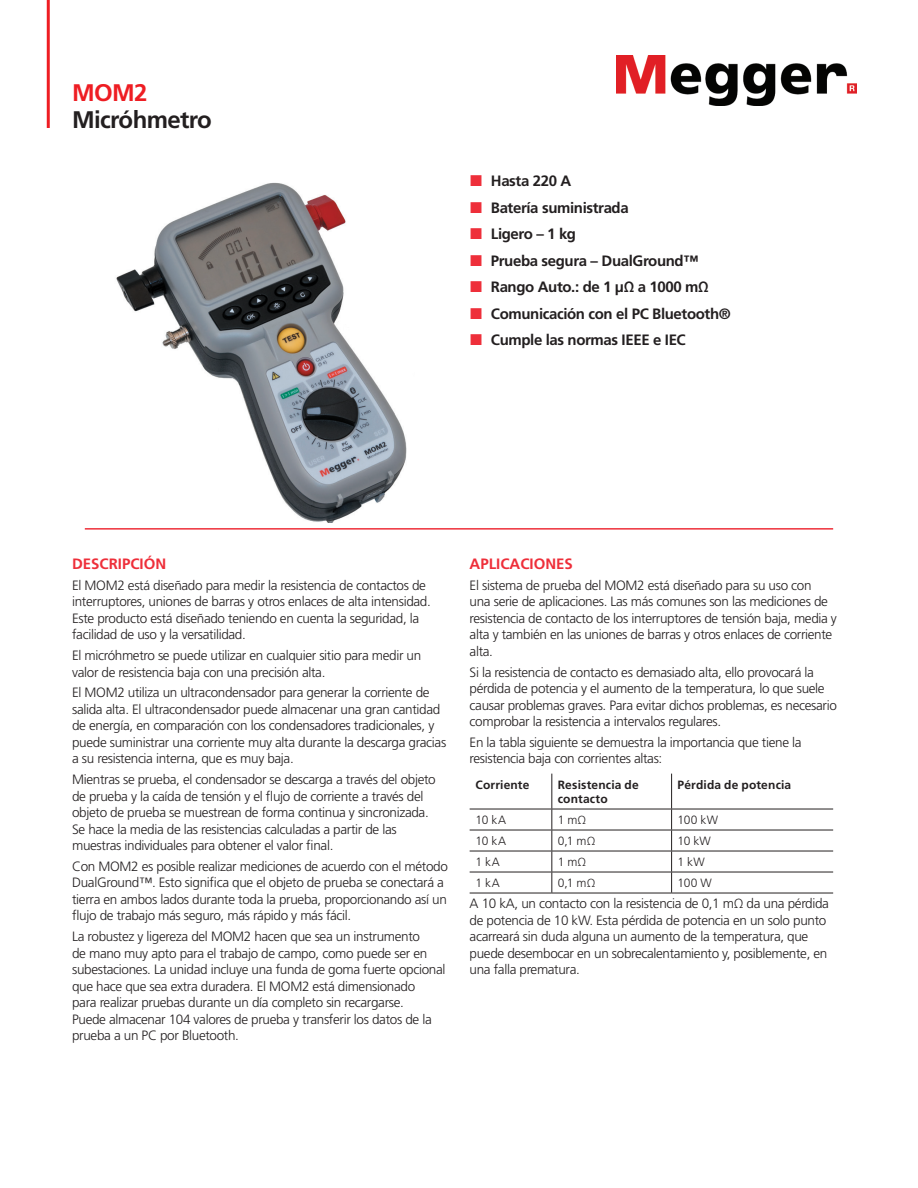
<style>
.page{position:relative;width:918px;height:1188px;background:#fff}
.page>*{position:absolute;margin:0;border:0;box-sizing:border-box;transform-origin:0 0}
.t1{font:700 24px "Frutiger LT Std";letter-spacing:-.025em;color:#231f20}
.t2{font:700 24px "Frutiger LT Std";color:#ee1d23}
.t3{font:700 15px/26.5px "Frutiger LT Std";letter-spacing:-.025em;color:#231f20}
.t4{font:700 15px "Frutiger LT Std";color:#ee2f3a}
.t5{font:300 13.5px/16.5px "Frutiger LT Std";letter-spacing:-.025em;color:#231f20}
.t6{font:700 12px/14.4px "Frutiger LT Std";letter-spacing:.015em;color:#231f20}
.t7{font:300 12px "Frutiger LT Std";letter-spacing:.01em;color:#231f20}
</style>
<div class="page">
<img style="left:617px;top:55px;width:240px;height:50px">
<hr style="left:47px;top:0;width:3px;height:128px;background:#ee1d23">
<hr style="left:85px;top:528px;width:748px;height:2px;background:#ee2f3a">
<img style="left:116px;top:182px;width:291px;height:340px">
<hr style="left:551px;top:774px;width:1px;height:35px;background:#231f20">
<hr style="left:671px;top:774px;width:1px;height:35px;background:#231f20">
<hr style="left:470px;top:809px;width:82px;height:1px;background:#231f20">
<hr style="left:552px;top:809px;width:120px;height:1px;background:#231f20">
<hr style="left:672px;top:809px;width:161px;height:1px;background:#231f20">
<hr style="left:470px;top:830px;width:82px;height:1px;background:#231f20">
<hr style="left:552px;top:830px;width:120px;height:1px;background:#231f20">
<hr style="left:672px;top:830px;width:161px;height:1px;background:#231f20">
<hr style="left:470px;top:851px;width:82px;height:1px;background:#231f20">
<hr style="left:552px;top:851px;width:120px;height:1px;background:#231f20">
<hr style="left:672px;top:851px;width:161px;height:1px;background:#231f20">
<hr style="left:470px;top:872px;width:82px;height:1px;background:#231f20">
<hr style="left:552px;top:872px;width:120px;height:1px;background:#231f20">
<svg style="left:551px;top:809px;width:1px;height:84px"></svg>
<hr style="left:672px;top:872px;width:161px;height:1px;background:#231f20">
<svg style="left:671px;top:809px;width:1px;height:84px"></svg>
<hr style="left:470px;top:893px;width:82px;height:1px;background:#231f20">
<hr style="left:552px;top:893px;width:120px;height:1px;background:#231f20">
<hr style="left:672px;top:893px;width:161px;height:1px;background:#231f20">
<h1 class="t2" style="left:72px;top:78px;width:77px">MOM2</h1>
<h1 class="t1" style="left:72px;top:105px;width:141px">Micróhmetro</h1>
<p class="t3" style="left:491px;top:168px;width:242px">Hasta 220 A<br>Batería suministrada<br>Ligero – 1 kg<br>Prueba segura – DualGround™<br>Rango Auto.: de 1 µΩ a 1000 mΩ<br>Comunicación con el PC Bluetooth®<br>Cumple las normas IEEE e IEC</p>
<p class="t4" style="left:72px;top:555px;width:96px">DESCRIPCIÓN</p>
<p class="t5" style="left:72px;top:577px;width:360px">El MOM2 está diseñado para medir la resistencia de contactos de interruptores, uniones de barras y otros enlaces de alta intensidad.<br>Este producto está diseñado teniendo en cuenta la seguridad, la facilidad de uso y la versatilidad.</p>
<p class="t5" style="left:72px;top:647px;width:351px">El micróhmetro se puede utilizar en cualquier sitio para medir un valor de resistencia baja con una precisión alta.</p>
<p class="t5" style="left:72px;top:685px;width:376px">El MOM2 utiliza un ultracondensador para generar la corriente de salida alta. El ultracondensador puede almacenar una gran cantidad de energía, en comparación con los condensadores tradicionales, y puede suministrar una corriente muy alta durante la descarga gracias a su resistencia interna, que es muy baja.</p>
<p class="t5" style="left:72px;top:771px;width:365px">Mientras se prueba, el condensador se descarga a través del objeto de prueba y la caída de tensión y el flujo de corriente a través del objeto de prueba se muestrean de forma continua y sincronizada.<br>Se hace la media de las resistencias calculadas a partir de las muestras individuales para obtener el valor final.</p>
<p class="t5" style="left:72px;top:858px;width:377px">Con MOM2 es posible realizar mediciones de acuerdo con el método DualGround™. Esto significa que el objeto de prueba se conectará a tierra en ambos lados durante toda la prueba, proporcionando así un flujo de trabajo más seguro, más rápido y más fácil.</p>
<p class="t5" style="left:72px;top:928px;width:375px">La robustez y ligereza del MOM2 hacen que sea un instrumento<br>de mano muy apto para el trabajo de campo, como puede ser en subestaciones. La unidad incluye una funda de goma fuerte opcional que hace que sea extra duradera. El MOM2 está dimensionado<br>para realizar pruebas durante un día completo sin recargarse.<br>Puede almacenar 104 valores de prueba y transferir los datos de la prueba a un PC por Bluetooth.</p>
<p class="t4" style="left:470px;top:555px;width:105px">APLICACIONES</p>
<p class="t5" style="left:470px;top:577px;width:369px">El sistema de prueba del MOM2 está diseñado para su uso con<br>una serie de aplicaciones. Las más comunes son las mediciones de resistencia de contacto de los interruptores de tensión baja, media y alta y también en las uniones de barras y otros enlaces de corriente alta.</p>
<p class="t5" style="left:470px;top:664px;width:369px">Si la resistencia de contacto es demasiado alta, ello provocará la pérdida de potencia y el aumento de la temperatura, lo que suele causar problemas graves. Para evitar dichos problemas, es necesario comprobar la resistencia a intervalos regulares.</p>
<p class="t5" style="left:470px;top:734px;width:333px">En la tabla siguiente se demuestra la importancia que tiene la resistencia baja con corrientes altas:</p>
<p class="t6" style="left:476px;top:777px;width:55px">Corriente</p>
<p class="t6" style="left:558px;top:777px;width:82px">Resistencia de contacto</p>
<p class="t6" style="left:678px;top:777px;width:115px">Pérdida de potencia</p>
<p class="t7" style="left:476px;top:813px;width:32px">10 kA</p>
<p class="t7" style="left:558px;top:813px;width:30px">1 mΩ</p>
<p class="t7" style="left:678px;top:813px;width:42px">100 kW</p>
<p class="t7" style="left:476px;top:834px;width:32px">10 kA</p>
<p class="t7" style="left:558px;top:834px;width:39px">0,1 mΩ</p>
<p class="t7" style="left:678px;top:834px;width:35px">10 kW</p>
<p class="t7" style="left:476px;top:855px;width:26px">1 kA</p>
<p class="t7" style="left:558px;top:855px;width:30px">1 mΩ</p>
<p class="t7" style="left:678px;top:855px;width:29px">1 kW</p>
<p class="t7" style="left:476px;top:876px;width:26px">1 kA</p>
<p class="t7" style="left:558px;top:876px;width:39px">0,1 mΩ</p>
<p class="t7" style="left:678px;top:876px;width:36px">100 W</p>
<p class="t5" style="left:470px;top:895px;width:361px">A 10 kA, un contacto con la resistencia de 0,1 mΩ da una pérdida de potencia de 10 kW. Esta pérdida de potencia en un solo punto acarreará sin duda alguna un aumento de la temperatura, que puede desembocar en un sobrecalentamiento y, posiblemente, en una falla prematura.</p>
</div>
